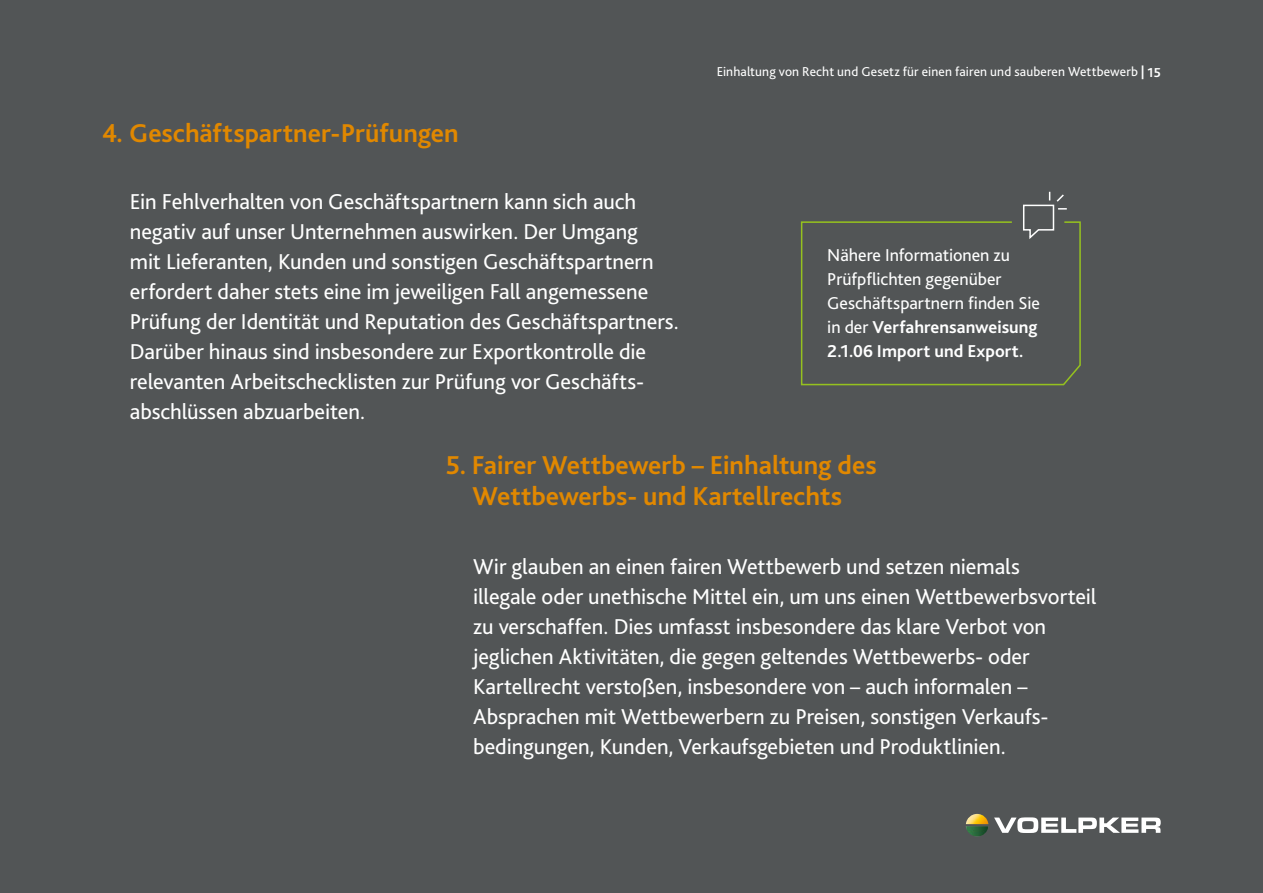
<style>
.page{position:relative;width:1263px;height:893px;background:#525556}
.page>*{position:absolute;margin:0;border:0;box-sizing:border-box;transform-origin:0 0}
.t1{font:700 27px/31.5px "Bliss 2";color:#e18800;text-align:center}
.t2{font:22.5px/30px "Bliss 2";letter-spacing:-.005em;color:#fff}
.t3{font:18px/24px "Bliss 2";color:#fff}
.t4{font:13.5px "Bliss 2";letter-spacing:.01em;color:#fff}
.s1{font-weight:700}
</style>
<div class="page">
<img style="left:966px;top:814px;width:22px;height:10px">
<img style="left:966px;top:826px;width:22px;height:10px">
<svg style="left:994px;top:817px;width:167px;height:16px"></svg>
<svg style="left:800px;top:221px;width:281px;height:165px"></svg>
<svg style="left:1022px;top:192px;width:45px;height:49px"></svg>
<p class="t1" style="left:102px;top:116px;width:358px">4. Geschäftspartner-Prüfungen</p>
<p class="t2" style="left:130px;top:186px;width:550px">Ein Fehlverhalten von Geschäftspartnern kann sich auch negativ auf unser Unternehmen auswirken. Der Umgang<br>mit Lieferanten, Kunden und sonstigen Geschäftspartnern erfordert daher stets eine im jeweiligen Fall angemessene Prüfung der Identität und Reputation des Geschäftspartners.<br>Darüber hinaus sind insbesondere zur Exportkontrolle die relevanten Arbeitschecklisten zur Prüfung vor Geschäfts&shy;abschlüssen abzuarbeiten.</p>
<p class="t4" style="left:717px;top:63px;width:446px">Einhaltung von Recht und Gesetz für einen fairen und sauberen Wettbewerb <span class="s1">| 15</span></p>
<p class="t3" style="left:827px;top:243px;width:214px">Nähere Informationen zu<br>Prüfpflichten gegenüber<br>Geschäftspartnern finden Sie in der <span class="s1">Verfahrensanweisung<br>2.1.06 Import und Export.</span></p>
<p class="t1" style="left:445px;top:448px;width:433px">5. Fairer Wettbewerb – Einhaltung des<br>Wettbewerbs- und Kartellrechts</p>
<p class="t2" style="left:473px;top:551px;width:625px">Wir glauben an einen fairen Wettbewerb und setzen niemals<br>illegale oder unethische Mittel ein, um uns einen Wettbewerbsvorteil zu verschaffen. Dies umfasst insbesondere das klare Verbot von jeglichen Aktivitäten, die gegen geltendes Wettbewerbs- oder Kartellrecht verstoßen, insbesondere von – auch informalen – Absprachen mit Wettbewerbern zu Preisen, sonstigen Verkaufs&shy;bedingungen, Kunden, Verkaufsgebieten und Produktlinien.</p>
</div>
